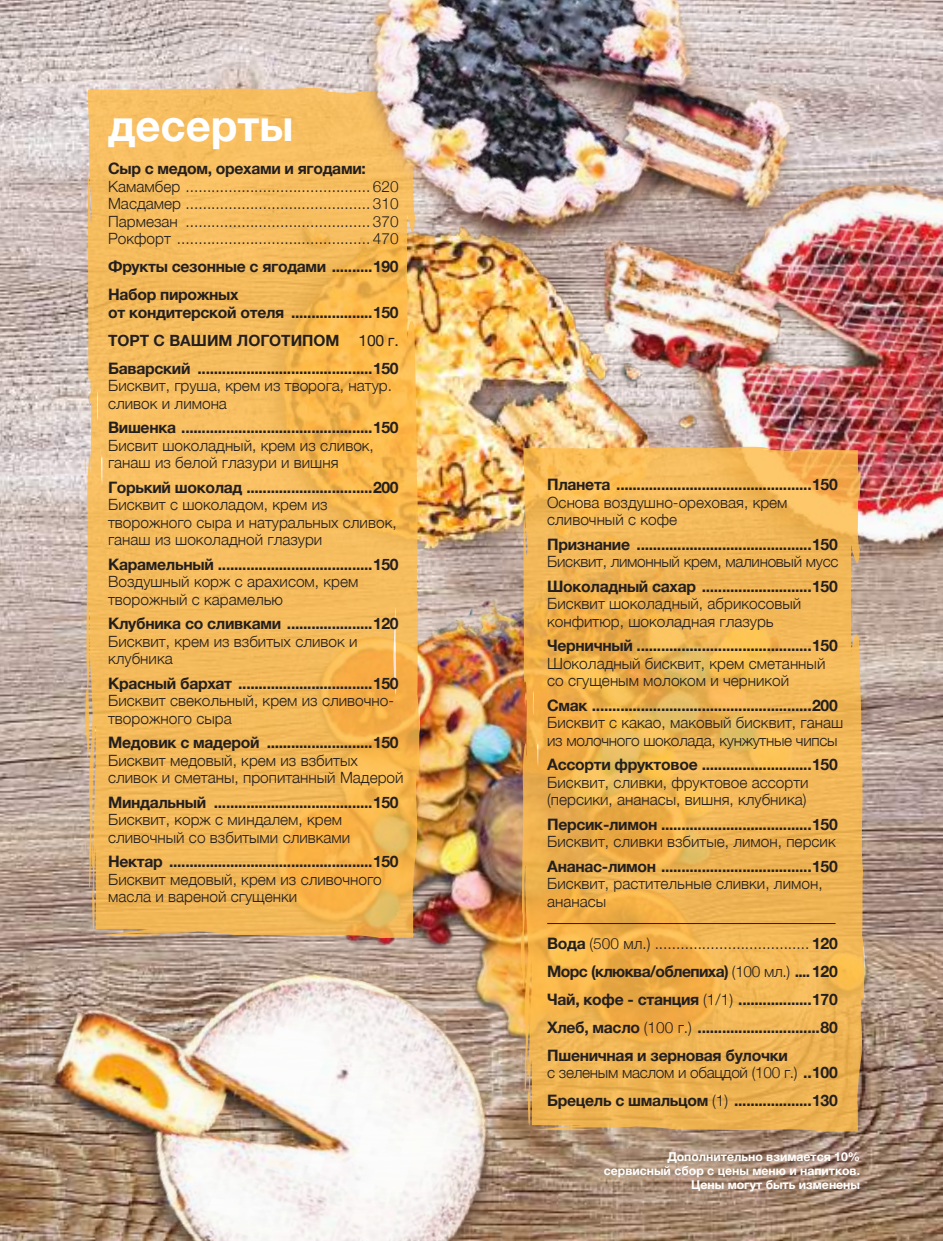
<style>
.page{position:relative;width:943px;height:1241px;background:#fff}
.page>*{position:absolute;margin:0;border:0;box-sizing:border-box;transform-origin:0 0}
.t1{font:700 43.75px "Helvetica Neue";color:#fff}
.t2{font:700 15.75px/28px "Helvetica Neue";letter-spacing:-.02em;color:#241f1f}
.t3{font:15.75px "Helvetica Neue";color:#241f1f}
.t4{font:300 15.4px/17.5px "Helvetica Neue";color:#241f1f}
.t5{font:300 15.4px/17.5px "Helvetica Neue";letter-spacing:-.02em;color:#241f1f}
.t6{font:700 15.4px "Helvetica Neue";color:#241f1f}
.t7{font:700 12.25px/14px "Helvetica Neue";color:#fff;text-align:right}
.s1{font-weight:700;font-size:15.75px}
.s2{font-weight:300;font-size:15.4px}
</style>
<div class="page">
<img style="left:0;top:0;width:943px;height:1240px">
<img style="left:72px;top:395px;width:871px;height:774px">
<img style="left:0;top:840px;width:632px;height:400px">
<img style="left:860px;top:88px;width:83px;height:559px">
<svg style="left:85px;top:88px;width:331px;height:851px;background:#efbb67"></svg>
<svg style="left:85px;top:838px;width:1px;height:23px"></svg>
<svg style="left:96px;top:314px;width:323px;height:624px;background:#f3b858"></svg>
<svg style="left:520px;top:470px;width:340px;height:663px;background:#edb357"></svg>
<svg style="left:520px;top:1051px;width:1px;height:19px"></svg>
<svg style="left:532px;top:629px;width:332px;height:502px;background:#eeb352"></svg>
<hr style="left:547px;top:922px;width:288px;height:1px;background:#241f1f">
<img style="left:212px;top:0;width:724px;height:470px">
<h1 class="t1" style="left:108px;top:91px;width:187px">десерты</h1>
<p class="t2" style="left:108px;top:155px;width:259px">Сыр с медом, орехами и ягодами:</p>
<p class="t4" style="left:108px;top:176px;width:292px;text-align:justify">Камамбер ........................................... 620<br>Масдамер ........................................... 310<br>Пармезан ........................................... 370<br>Рокфорт ............................................. 470</p>
<p class="t2" style="left:108px;top:253px;width:292px">Фрукты сезонные с ягодами ..........190<br>Набор пирожных</p>
<p class="t2" style="left:108px;top:298px;width:292px">от кондитерской отеля ....................150</p>
<p class="t6" style="left:108px;top:328px;width:233px">ТОРТ С ВАШИМ ЛОГОТИПОМ</p>
<p class="t2" style="left:108px;top:354px;width:292px">Баварский ...........................................150</p>
<p class="t4" style="left:108px;top:376px;width:285px">Бисквит, груша, крем из творога, натур. сливок и лимона</p>
<p class="t2" style="left:108px;top:414px;width:292px">Вишенка ...............................................150</p>
<p class="t4" style="left:108px;top:435px;width:267px">Бисвит шоколадный, крем из сливок, ганаш из белой глазури и вишня</p>
<p class="t2" style="left:108px;top:473px;width:292px">Горький шоколад ...............................200</p>
<p class="t4" style="left:108px;top:495px;width:290px">Бисквит с шоколадом, крем из творожного сыра и натуральных сливок, ганаш из шоколадной глазури</p>
<p class="t2" style="left:108px;top:550px;width:292px">Карамельный ......................................150</p>
<p class="t4" style="left:108px;top:572px;width:252px">Воздушный корж с арахисом, крем творожный с карамелью</p>
<p class="t2" style="left:108px;top:610px;width:292px">Клубника со сливками .....................120</p>
<p class="t4" style="left:108px;top:631px;width:251px">Бисквит, крем из взбитых сливок и клубника</p>
<p class="t2" style="left:108px;top:669px;width:292px">Красный бархат .................................150</p>
<p class="t4" style="left:108px;top:690px;width:287px">Бисквит свекольный, крем из сливочно&shy;творожного сыра</p>
<p class="t2" style="left:108px;top:729px;width:292px">Медовик с мадерой ..........................150</p>
<p class="t4" style="left:108px;top:750px;width:297px">Бисквит медовый, крем из взбитых сливок и сметаны, пропитанный Мадерой</p>
<p class="t2" style="left:108px;top:788px;width:292px">Миндальный .......................................150</p>
<p class="t4" style="left:108px;top:809px;width:244px">Бисквит, корж с миндалем, крем сливочный со взбитыми сливками</p>
<p class="t2" style="left:108px;top:847px;width:292px">Нектар ..................................................150</p>
<p class="t4" style="left:108px;top:869px;width:275px">Бисквит медовый, крем из сливочного масла и вареной сгущенки</p>
<p class="t3" style="left:358px;top:329px;width:42px">100 г.</p>
<p class="t2" style="left:547px;top:471px;width:292px">Планета ................................................150</p>
<p class="t4" style="left:547px;top:492px;width:242px">Основа воздушно-ореховая, крем сливочный с кофе</p>
<p class="t2" style="left:547px;top:530px;width:292px">Признание ...........................................150</p>
<p class="t5" style="left:547px;top:552px;width:293px">Бисквит, лимонный крем, малиновый мусс</p>
<p class="t2" style="left:547px;top:572px;width:292px">Шоколадный сахар ...........................150</p>
<p class="t4" style="left:547px;top:594px;width:255px">Бисквит шоколадный, абрикосовый конфитюр, шоколадная глазурь</p>
<p class="t2" style="left:547px;top:632px;width:292px">Черничный ...........................................150</p>
<p class="t4" style="left:547px;top:653px;width:280px">Шоколадный бисквит, крем сметанный со сгущеным молоком и черникой</p>
<p class="t2" style="left:547px;top:691px;width:292px">Смак ......................................................200</p>
<p class="t5" style="left:547px;top:712px;width:297px">Бисквит с какао, маковый бисквит, ганаш из молочного шоколада, кунжутные чипсы</p>
<p class="t2" style="left:547px;top:751px;width:292px">Ассорти фруктовое ...........................150</p>
<p class="t4" style="left:547px;top:772px;width:263px">Бисквит, сливки, фруктовое ассорти (персики, ананасы, вишня, клубника)</p>
<p class="t2" style="left:547px;top:810px;width:292px">Персик-лимон .....................................150</p>
<p class="t4" style="left:547px;top:831px;width:290px">Бисквит, сливки взбитые, лимон, персик</p>
<p class="t2" style="left:547px;top:852px;width:292px">Ананас-лимон .....................................150</p>
<p class="t4" style="left:547px;top:873px;width:277px">Бисквит, растительные сливки, лимон, ананасы</p>
<p class="t4" style="left:547px;top:933px;width:292px"><span class="s1">Вода</span> (500 мл.) .................................... <span class="s1">120</span></p>
<p class="t2" style="left:547px;top:957px;width:292px;text-align:justify">Морс (клюква/облепиха) <span class="s2">(100 мл.)</span> .... 120<br>Чай, кофе - станция <span class="s2">(1/1)</span> ..................170<br>Хлеб, масло <span class="s2">(100 г.)</span> ..............................80<br>Пшеничная и зерновая булочки</p>
<p class="t5" style="left:547px;top:1062px;width:292px">с зеленым маслом и обацдой (100 г.) <span class="s1">..100</span></p>
<p class="t2" style="left:547px;top:1086px;width:292px">Брецель с шмальцoм <span class="s2">(1)</span> ...................130</p>
<p class="t7" style="left:603px;top:1150px;width:258px">Дополнительно взимается 10% сервисный сбор с цены меню и напитков.<br>Цены могут быть изменены</p>
</div>
